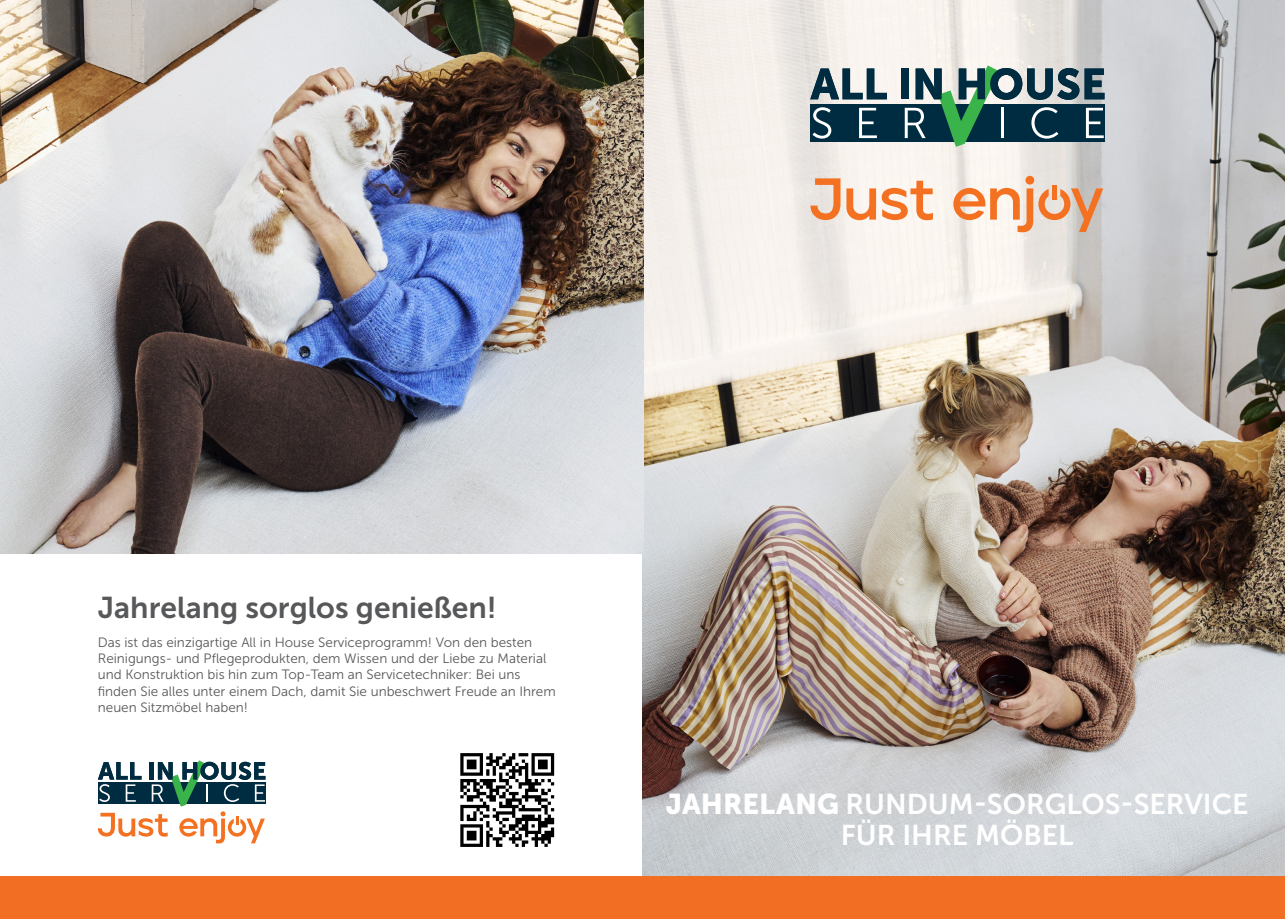
<style>
.page{position:relative;width:1285px;height:919px;background:#fff}
.page>*{position:absolute;margin:0;border:0;box-sizing:border-box;transform-origin:0 0}
.t1{font:30px "Museo Sans 700";color:#57585a}
.t2{font:28.5px/31.5px "Museo Sans 700";color:#fff;text-align:center}
.t3{font:13.5px/16.2px "Museo Sans 300";color:#57585a}
.s1{font-family:"Museo Sans 900"}
</style>
<div class="page">
<img style="left:642px;top:0;width:642px;height:876px">
<div style="left:0;top:876px;width:1284px;height:42px;background:#f26e23"></div>
<img style="left:1px;top:0;width:642px;height:553px">
<svg style="left:460px;top:753px;width:94px;height:93px"></svg>
<svg style="left:98px;top:760px;width:167px;height:83px"></svg>
<svg style="left:810px;top:178px;width:30px;height:42px"></svg>
<svg style="left:846px;top:188px;width:29px;height:32px"></svg>
<svg style="left:881px;top:181px;width:51px;height:39px"></svg>
<svg style="left:953px;top:176px;width:149px;height:57px"></svg>
<div style="left:1051px;top:185px;width:5px;height:15px;background:#f37121"></div>
<div style="left:810px;top:104px;width:294px;height:37px;background:#002c41"></div>
<svg style="left:812px;top:107px;width:19px;height:32px"></svg>
<svg style="left:859px;top:108px;width:17px;height:30px"></svg>
<svg style="left:810px;top:68px;width:76px;height:31px"></svg>
<div style="left:900px;top:68px;width:8px;height:31px;background:#002c41"></div>
<svg style="left:904px;top:65px;width:200px;height:82px"></svg>
<h1 class="t1" style="left:98px;top:591px;width:400px">Jahrelang sorglos genießen!</h1>
<p class="t3" style="left:98px;top:634px;width:459px">Das ist das einzigartige All in House Serviceprogramm! Von den besten Reinigungs- und Pflegeprodukten, dem Wissen und der Liebe zu Material und Konstruktion bis hin zum Top-Team an Servicetechniker: Bei uns finden Sie alles unter einem Dach, damit Sie unbeschwert Freude an Ihrem neuen Sitzmöbel haben!</p>
<h2 class="t2" style="left:665px;top:788px;width:584px"><span class="s1">JAHRELANG</span> RUNDUM-SORGLOS-SERVICE<br>FÜR IHRE MÖBEL</h2>
</div>
